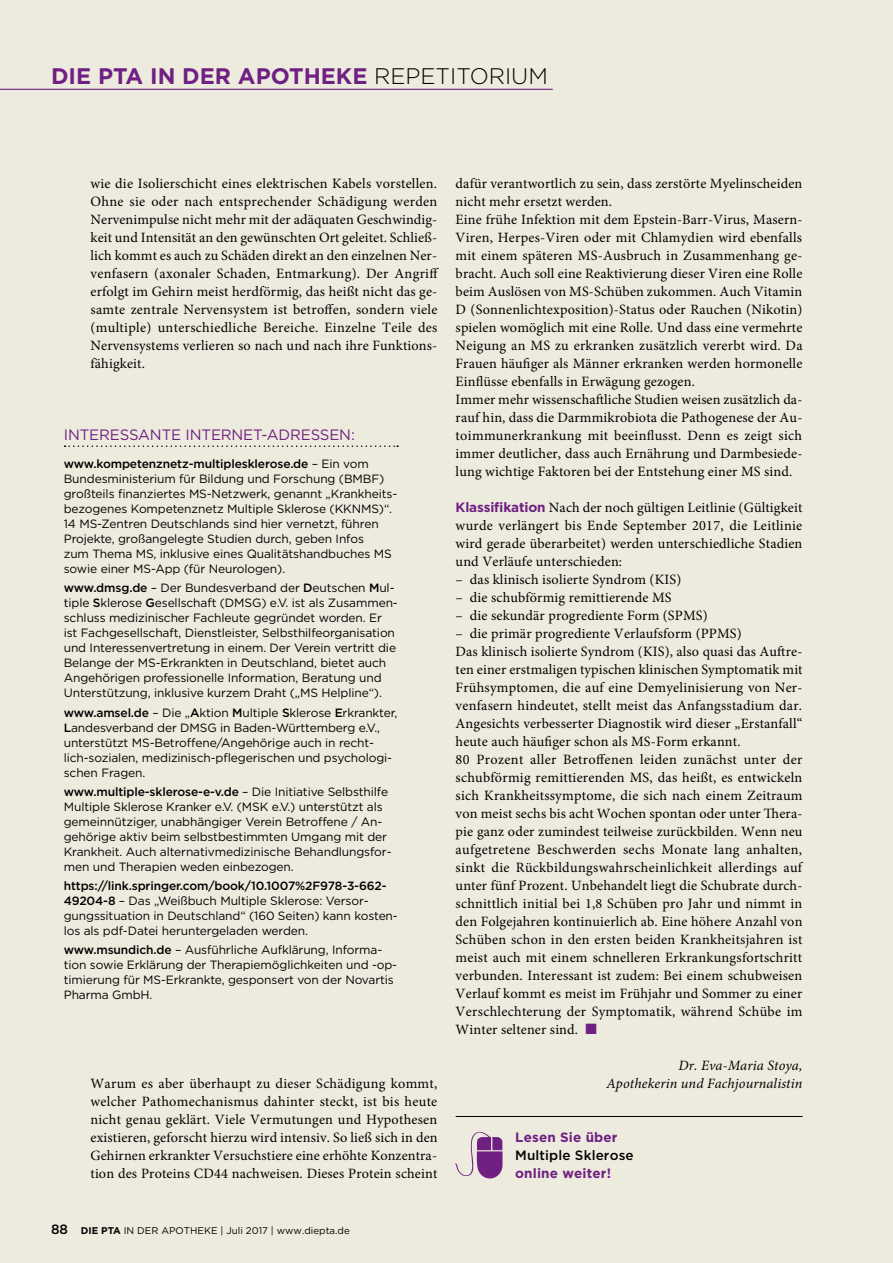
<style>
.page{position:relative;width:893px;height:1263px;background:#edebdd}
.page>*{position:absolute;margin:0;border:0;box-sizing:border-box;transform-origin:0 0}
.t1{font:700 22.5px "Gotham";color:#6f2082}
.t2{font:15px "Gotham";letter-spacing:-.01em;color:#6f2082}
.Praxis_Grundtext{font:14.25px/18px "Minion Pro";letter-spacing:.01em;color:#000;text-align:justify}
.Praxis_Autor{font:italic 14.25px/18px "Minion Pro";letter-spacing:.01em;color:#000;text-align:right}
.Praxis_Grundtext-2{font:700 13.5px/18px "Gotham";letter-spacing:.01em;color:#6f2082}
.t3{font:500 13.5px "Gotham";color:#000}
.t4{font:12px/15px "Gotham";letter-spacing:-.01em;color:#000}
.t5{font:9.75px "Gotham";color:#000}
.s1{font-weight:300;color:#000}
.s2{font-weight:500}
.s3{font-family:"Gotham";font-weight:700;font-size:13.5px;color:#6f2082}
.s4{color:#6f2082}
.s5{font-weight:500;color:#000}
.s6{font-weight:700}
</style>
<div class="page">
<hr style="left:0;top:89px;width:553px;height:1px;background:#6f2082">
<svg style="left:65px;top:445px;width:333px;height:2px"></svg>
<hr style="left:456px;top:1116px;width:347px;height:1px;background:#000">
<img style="left:456px;top:1131px;width:47px;height:47px">
<p class="t1" style="left:51px;top:61px;width:498px">DIE PTA IN DER APOTHEKE <span class="s1">REPETITORIUM</span></p>
<p class="Praxis_Grundtext" style="left:91px;top:175px;width:350px">wie die Isolierschicht eines elektrischen Kabels vorstellen.<br>Ohne sie oder nach entsprechender Schädigung werden Nervenimpulse nicht mehr mit der adäquaten Geschwindig&shy;keit und Intensität an den gewünschten Ort geleitet. Schließ&shy;lich kommt es auch zu Schäden direkt an den einzelnen Ner&shy;venfasern (axonaler Schaden, Entmarkung). Der Angriff erfolgt im Gehirn meist herdförmig, das heißt nicht das ge&shy;samte zentrale Nervensystem ist betroffen, sondern viele (multiple) unterschiedliche Bereiche. Einzelne Teile des Nervensystems verlieren so nach und nach ihre Funktions&shy;fähigkeit.</p>
<p class="t2" style="left:64px;top:425px;width:293px">INTERESSANTE INTERNET-ADRESSEN:</p>
<p class="t4" style="left:64px;top:456px;width:335px"><span class="s2">www.kompetenznetz-multiplesklerose.de</span> – Ein vom Bundesministerium für Bildung und Forschung (BMBF) großteils finanziertes MS-Netzwerk, genannt „Krankheits&shy;bezogenes Kompetenznetz Multiple Sklerose (KKNMS)“.<br>14 MS-Zentren Deutschlands sind hier vernetzt, führen Projekte, großangelegte Studien durch, geben Infos<br>zum Thema MS, inklusive eines Qualitätshandbuches MS sowie einer MS-App (für Neurologen).</p>
<p class="t4" style="left:64px;top:580px;width:336px"><span class="s2">www.dmsg.de</span> – Der Bundesverband der <span class="s2">D</span>eutschen <span class="s2">M</span>ul&shy;tiple <span class="s2">S</span>klerose <span class="s2">G</span>esellschaft (DMSG) e.V. ist als Zusammen&shy;schluss medizinischer Fachleute gegründet worden. Er ist Fachgesellschaft, Dienstleister, Selbsthilfeorganisation und Interessenvertretung in einem. Der Verein vertritt die Belange der MS-Erkrankten in Deutschland, bietet auch Angehörigen professionelle Information, Beratung und Unterstützung, inklusive kurzem Draht („MS Helpline“).</p>
<p class="t4" style="left:64px;top:705px;width:335px"><span class="s2">www.amsel.de</span> – Die „<span class="s2">A</span>ktion <span class="s2">M</span>ultiple <span class="s2">S</span>klerose <span class="s2">E</span>rkrankter, <span class="s2">L</span>andesverband der DMSG in Baden-Württemberg e.V., unterstützt MS-Betroffene/Angehörige auch in recht&shy;lich-sozialen, medizinisch-pflegerischen und psychologi&shy;schen Fragen.</p>
<p class="t4" style="left:64px;top:784px;width:329px"><span class="s2">www.multiple-sklerose-e-v.de</span> – Die Initiative Selbsthilfe Multiple Sklerose Kranker e.V. (MSK e.V.) unterstützt als gemeinnütziger, unabhängiger Verein Betroffene / An&shy;gehörige aktiv beim selbstbestimmten Umgang mit der Krankheit. Auch alternativmedizinische Behandlungsfor&shy;men und Therapien weden einbezogen.</p>
<p class="t4" style="left:64px;top:878px;width:336px"><span class="s2">https://link.springer.com/book/10.1007%2F978-3-662- 49204-8</span> – Das „Weißbuch Multiple Sklerose: Versor&shy;gungssituation in Deutschland“ (160 Seiten) kann kosten&shy;los als pdf-Datei heruntergeladen werden.</p>
<p class="t4" style="left:64px;top:942px;width:335px"><span class="s2">www.msundich.de</span> – Ausführliche Aufklärung, Informa&shy;tion sowie Erklärung der Therapiemöglichkeiten und -op&shy;timierung für MS-Erkrankte, gesponsert von der Novartis Pharma GmbH.</p>
<p class="Praxis_Grundtext" style="left:91px;top:1075px;width:349px">Warum es aber überhaupt zu dieser Schädigung kommt, welcher Pathomechanismus dahinter steckt, ist bis heute nicht genau geklärt. Viele Vermutungen und Hypothesen existieren, geforscht hierzu wird intensiv. So ließ sich in den Gehirnen erkrankter Versuchstiere eine erhöhte Konzentra&shy;tion des Proteins CD44 nachweisen. Dieses Protein scheint</p>
<p class="Praxis_Grundtext" style="left:456px;top:175px;width:348px">dafür verantwortlich zu sein, dass zerstörte Myelinscheiden nicht mehr ersetzt werden.</p>
<p class="Praxis_Grundtext" style="left:456px;top:211px;width:348px">Eine frühe Infektion mit dem Epstein-Barr-Virus, Masern-Viren, Herpes-Viren oder mit Chlamydien wird ebenfalls mit einem späteren MS-Ausbruch in Zusammenhang ge&shy;bracht. Auch soll eine Reaktivierung dieser Viren eine Rolle beim Auslösen von MS-Schüben zukommen. Auch Vitamin D (Sonnenlichtexposition)-Status oder Rauchen (Nikotin) spielen womöglich mit eine Rolle. Und dass eine vermehrte Neigung an MS zu erkranken zusätzlich vererbt wird. Da Frauen häufiger als Männer erkranken werden hormonelle Einflüsse ebenfalls in Erwägung gezogen.</p>
<p class="Praxis_Grundtext" style="left:456px;top:391px;width:348px">Immer mehr wissenschaftliche Studien weisen zusätzlich da&shy;rauf hin, dass die Darmmikrobiota die Pathogenese der Au&shy;toimmunerkrankung mit beeinflusst. Denn es zeigt sich immer deutlicher, dass auch Ernährung und Darmbesiede&shy;lung wichtige Faktoren bei der Entstehung einer MS sind.</p>
<p class="Praxis_Grundtext" style="left:456px;top:499px;width:348px"><span class="s3">Klassifikation</span> Nach der noch gültigen Leitlinie (Gültigkeit wurde verlängert bis Ende September 2017, die Leitlinie wird gerade überarbeitet) werden unterschiedliche Stadien und Verläufe unterschieden:</p>
<p class="Praxis_Grundtext" style="left:456px;top:571px;width:227px">– das klinisch isolierte Syndrom (KIS)</p>
<p class="Praxis_Grundtext" style="left:456px;top:589px;width:218px">– die schubförmig remittierende MS</p>
<p class="Praxis_Grundtext" style="left:456px;top:607px;width:254px">– die sekundär progrediente Form (SPMS)</p>
<p class="Praxis_Grundtext" style="left:456px;top:625px;width:288px">– die primär progrediente Verlaufsform (PPMS)</p>
<p class="Praxis_Grundtext" style="left:456px;top:643px;width:348px">Das klinisch isolierte Syndrom (KIS), also quasi das Auftre&shy;ten einer erstmaligen typischen klinischen Symptomatik mit Frühsymptomen, die auf eine Demyelinisierung von Ner&shy;venfasern hindeutet, stellt meist das Anfangsstadium dar.<br>Angesichts verbesserter Diagnostik wird dieser „Erstanfall“ heute auch häufiger schon als MS-Form erkannt.</p>
<p class="Praxis_Grundtext" style="left:456px;top:751px;width:348px">80 Prozent aller Betroffenen leiden zunächst unter der schubförmig remittierenden MS, das heißt, es entwickeln sich Krankheitssymptome, die sich nach einem Zeitraum von meist sechs bis acht Wochen spontan oder unter Thera&shy;pie ganz oder zumindest teilweise zurückbilden. Wenn neu aufgetretene Beschwerden sechs Monate lang anhalten, sinkt die Rückbildungswahrscheinlichkeit allerdings auf unter fünf Prozent. Unbehandelt liegt die Schubrate durch&shy;schnittlich initial bei 1,8 Schüben pro Jahr und nimmt in den Folgejahren kontinuierlich ab. Eine höhere Anzahl von Schüben schon in den ersten beiden Krankheitsjahren ist meist auch mit einem schnelleren Erkrankungsfortschritt verbunden. Interessant ist zudem: Bei einem schubweisen Verlauf kommt es meist im Frühjahr und Sommer zu einer Verschlechterung der Symptomatik, während Schübe im Winter seltener sind. <span class="s4">■</span></p>
<p class="Praxis_Autor" style="left:606px;top:1057px;width:198px">Dr. Eva-Maria Stoya,<br>Apothekerin und Fachjournalistin</p>
<p class="Praxis_Grundtext-2" style="left:515px;top:1128px;width:120px">Lesen Sie über<br><span class="s5">Multiple Sklerose </span>online weiter!</p>
<p class="t3" style="left:51px;top:1220px;width:19px">88</p>
<p class="t5" style="left:81px;top:1224px;width:271px"><span class="s6">DIE PTA</span> IN DER APOTHEKE | Juli 2017 | www.diepta.de</p>
</div>
